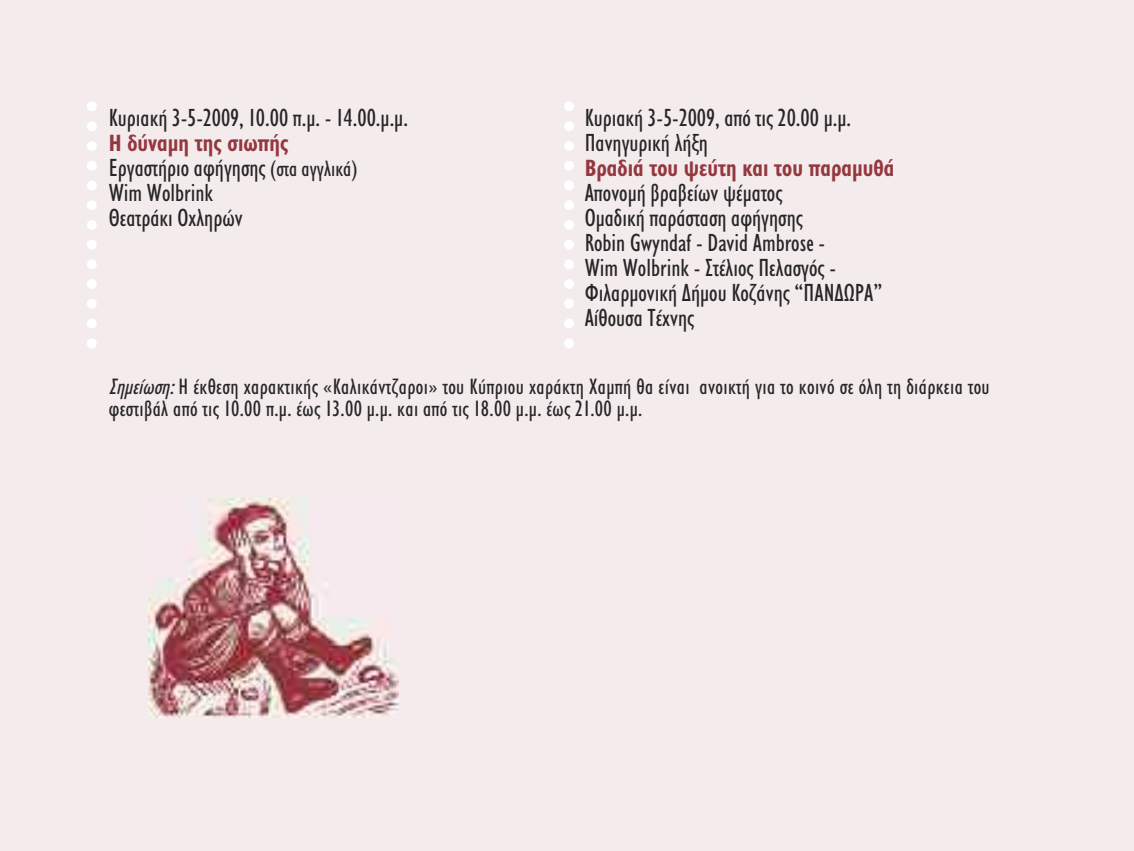
<style>
.page{position:relative;width:1134px;height:851px;background:#fff}
.page>*{position:absolute;margin:0;border:0;box-sizing:border-box;transform-origin:0 0}
.t1{font:25px/25px "CF Jeckyl Con";color:#272627}
.t2{font:700 23.75px "CF Jeckyl Con";color:#943840}
.t3{font:22.5px/22.5px "CF Jeckyl Con";letter-spacing:.015em;color:#272627}
.s1{font-size:22.5px}
.s2{font-style:italic}
</style>
<div class="page">
<div style="left:0;top:0;width:1134px;height:850px;background:#f4ebec"></div>
<svg style="left:87px;top:101px;width:10px;height:247px"></svg>
<svg style="left:564px;top:101px;width:10px;height:247px"></svg>
<img style="left:148px;top:498px;width:251px;height:219px">
<p class="t1" style="left:109px;top:105px;width:301px">Κυριακή 3-5-2009, 10.00 π.µ. - 14.00.µ.µ.</p>
<p class="t2" style="left:109px;top:129px;width:181px">Η δύναµη της σιωπής</p>
<p class="t1" style="left:109px;top:155px;width:251px">Εργαστήριο αφήγησης <span class="s1">(στα αγγλικά)<br></span>Wim Wolbrink<br>Θεατράκι Οχληρών</p>
<p class="t1" style="left:585px;top:105px;width:268px">Κυριακή 3-5-2009, από τις 20.00 µ.µ.<br>Πανηγυρική λήξη</p>
<p class="t2" style="left:585px;top:154px;width:311px">Βραδιά του ψεύτη και του παραµυθά</p>
<p class="t1" style="left:585px;top:180px;width:299px">Απονοµή βραβείων ψέµατος<br>Οµαδική παράσταση αφήγησης<br>Robin Gwyndaf - David Ambrose -<br>Wim Wolbrink - Στέλιος Πελασγός -<br>Φιλαρµονική ∆ήµου Κοζάνης “ΠΑΝ∆ΩΡΑ”<br>Αίθουσα Τέχνης</p>
<p class="t3" style="left:109px;top:375px;width:882px"><span class="s2">Σηµείωση:</span>Η έκθεση χαρακτικής «Καλικάντζαροι» του Κύπριου χαράκτη Χαµπή θα είναι ανοικτή για το κοινό σε όλη τη διάρκεια του φεστιβάλ από τις 10.00 π.µ. έως 13.00 µ.µ. και από τις 18.00 µ.µ. έως 21.00 µ.µ.</p>
</div>
